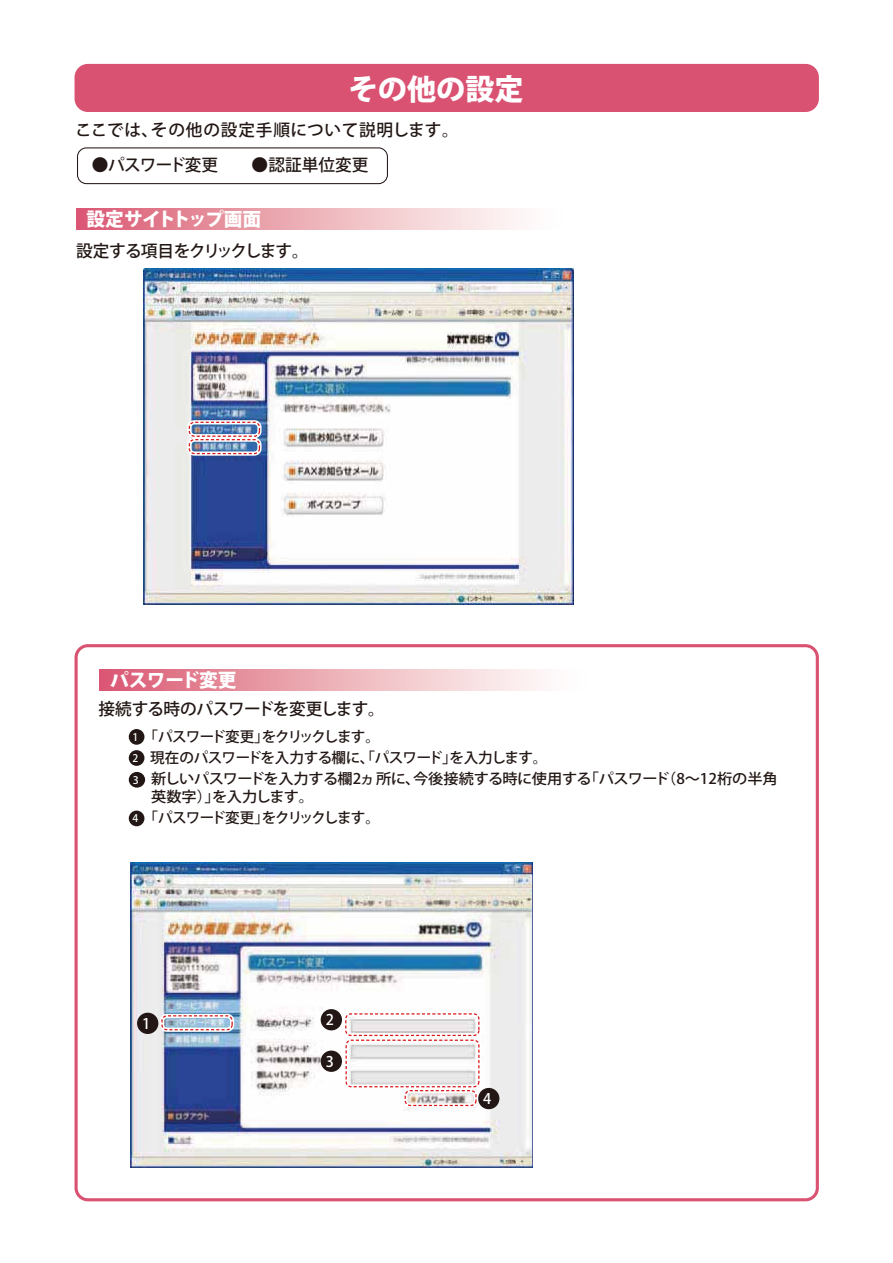
<style>
.page{position:relative;width:893px;height:1263px;background:#fff}
.page>*{position:absolute;margin:0;border:0;box-sizing:border-box;transform-origin:0 0}
.t1{font:800 29.1px "Koz Go Pro";color:#fff}
.t2{font:800 18.75px "Koz Go Pro";letter-spacing:-.02em;color:#fff}
.t3{font:500 16.65px "Koz Go Pro";letter-spacing:.04em;color:#221714}
.t4{font:500 16.65px "Koz Go Pro";letter-spacing:-.04em;color:#221714}
.t5{font:500 16.65px "Koz Go Pro";color:#221714}
.t6{font:500 16.65px "Koz Go Pro";letter-spacing:-.055em;color:#221714}
.t7{font:500 14.55px/17.5px "Koz Go Pro";letter-spacing:-.04em;color:#221714;scale:1.04 1}
.t8{font:500 14.55px "Koz Go Pro";letter-spacing:-.075em;color:#221714}
.t9{font:500 14.55px "Koz Go Pro";letter-spacing:-.04em;color:#221714}
.t10{font:500 14.55px "Koz Go Pro";color:#fff}
.s1{font-size:10.35px;color:#fff}
</style>
<div class="page">
<div style="left:100px;top:669px;width:487px;height:21px;background:linear-gradient(to right,#da5c73,#fff)"></div>
<div style="left:129px;top:750px;width:15px;height:16px;background:#221714;border-radius:50%"></div>
<div style="left:129px;top:729px;width:15px;height:16px;background:#221714;border-radius:50%"></div>
<div style="left:129px;top:810px;width:15px;height:16px;background:#221714;border-radius:50%"></div>
<div style="left:129px;top:772px;width:16px;height:16px;background:#221714;border-radius:50%"></div>
<img style="left:131px;top:863px;width:402px;height:304px">
<div style="left:321px;top:1009px;width:21px;height:21px;background:#221714;border-radius:50%"></div>
<div style="left:137px;top:1013px;width:21px;height:21px;background:#221714;border-radius:50%"></div>
<div style="left:321px;top:1050px;width:21px;height:22px;background:#221714;border-radius:50%"></div>
<div style="left:478px;top:1088px;width:21px;height:21px;background:#221714;border-radius:50%"></div>
<div style="left:344px;top:1012px;width:137px;height:25px;border:4px solid #fff;border-radius:5px"></div>
<div style="left:345px;top:1013px;width:134px;height:23px;border:1px dashed #d71618;border-radius:5px"></div>
<div style="left:344px;top:1038px;width:137px;height:51px;border:4px solid #fff;border-radius:5px"></div>
<div style="left:346px;top:1039px;width:133px;height:48px;border:1px dashed #d71618;border-radius:5px"></div>
<div style="left:403px;top:1088px;width:75px;height:19px;border:4px solid #fff;border-radius:5px"></div>
<div style="left:405px;top:1090px;width:72px;height:16px;border:1px dashed #d71618;border-radius:5px"></div>
<div style="left:160px;top:1014px;width:74px;height:18px;border:4px solid #fff;border-radius:5px"></div>
<div style="left:161px;top:1015px;width:72px;height:15px;border:1px dashed #d71618;border-radius:5px"></div>
<div style="left:75px;top:644px;width:744px;height:557px;border:3px solid #da5272;border-radius:12px"></div>
<div style="left:77px;top:147px;width:311px;height:37px;border:1px solid #221714;border-radius:9px"></div>
<div style="left:76px;top:209px;width:487px;height:20px;background:linear-gradient(to right,#da5c73,#fff)"></div>
<img style="left:143px;top:269px;width:431px;height:335px">
<div style="left:187px;top:420px;width:75px;height:18px;border:4px solid #fff;border-radius:5px"></div>
<div style="left:189px;top:422px;width:71px;height:15px;border:1px dashed #d71618;border-radius:5px"></div>
<div style="left:187px;top:438px;width:75px;height:18px;border:4px solid #fff;border-radius:5px"></div>
<div style="left:189px;top:439px;width:71px;height:15px;border:1px dashed #d71618;border-radius:5px"></div>
<div style="left:76px;top:65px;width:741px;height:45px;background:#da5272;border-radius:12px"></div>
<div style="left:75px;top:64px;width:744px;height:48px;border:3px solid #da5272;border-radius:12px"></div>
<h1 class="t1" style="left:349px;top:70px;width:177px">その他の設定</h1>
<p class="t3" style="left:75px;top:119px;width:385px">ここでは、その他の設定手順について説明します。</p>
<p class="t5" style="left:92px;top:154px;width:278px">●パスワード変更　　●認証単位変更</p>
<p class="t2" style="left:87px;top:207px;width:176px">設定サイトトップ画面</p>
<p class="t6" style="left:76px;top:240px;width:234px">設定する項目をクリックします。</p>
<p class="t2" style="left:110px;top:668px;width:128px">パスワード変更</p>
<p class="t4" style="left:99px;top:698px;width:288px">接続する時のパスワードを変更します。</p>
<p class="t8" style="left:133px;top:727px;width:249px"><span class="s1">1</span> 「パスワード変更」をクリックします。</p>
<p class="t9" style="left:133px;top:748px;width:416px"><span class="s1">2</span> 現在のパスワードを入力する欄に、「パスワード」を入力します。</p>
<p class="t7" style="left:151px;top:771px;width:604px;text-indent:-18px"><span class="s1">3</span> 新しいパスワードを入力する欄2ヵ所に、今後接続する時に使用する「パスワード（8～12桁の半角英数字）」を入力します。</p>
<p class="t8" style="left:133px;top:809px;width:249px"><span class="s1">4</span> 「パスワード変更」をクリックします。</p>
<p class="t10" style="left:142px;top:1014px;width:10px">1</p>
<p class="t10" style="left:326px;top:1010px;width:10px">2</p>
<p class="t10" style="left:326px;top:1052px;width:10px">3</p>
<p class="t10" style="left:483px;top:1089px;width:10px">4</p>
</div>
